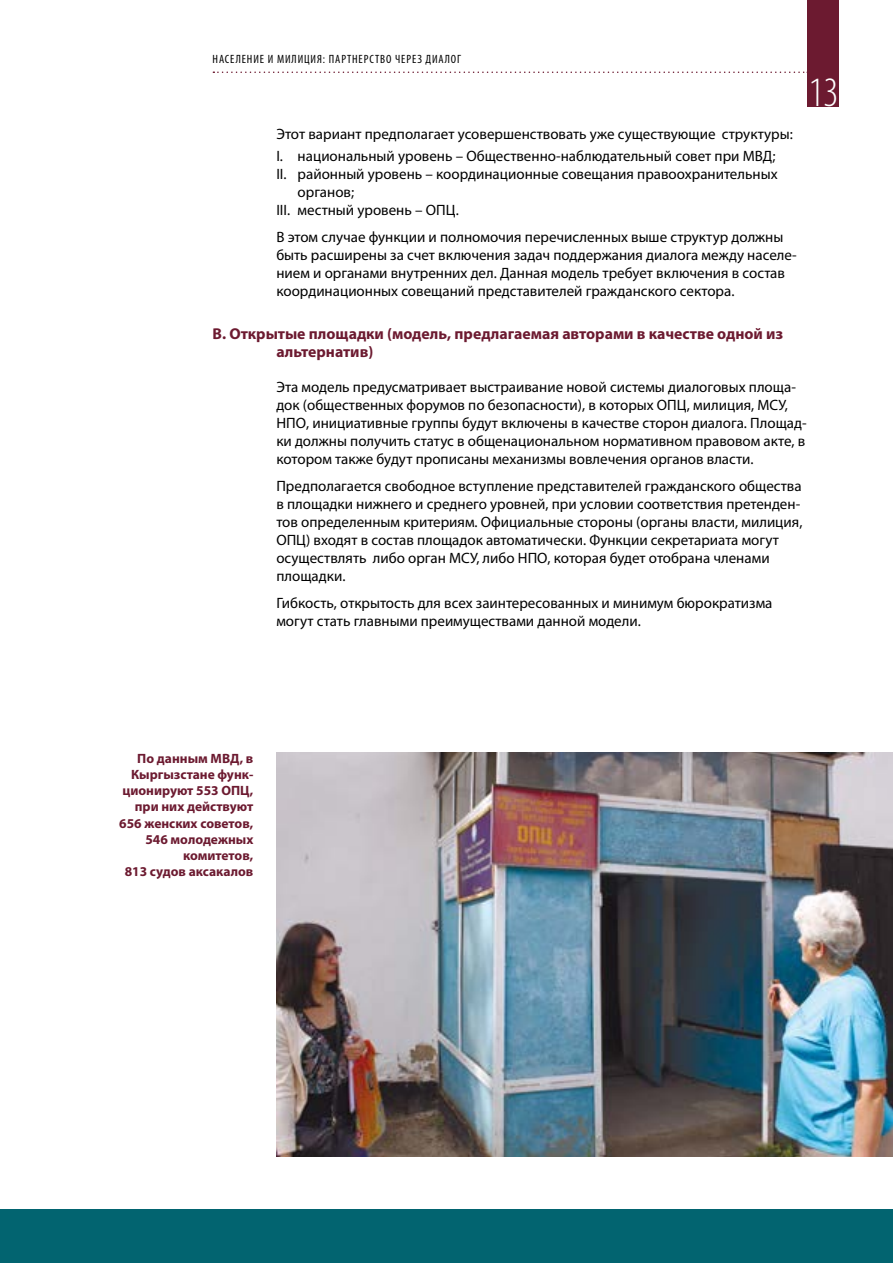
<style>
.page{position:relative;width:893px;height:1263px;background:#fff}
.page>*{position:absolute;margin:0;border:0;box-sizing:border-box;transform-origin:0 0}
.t1{font:300 condensed 42px "Myriad Pro";color:#fff}
.t2{font:700 15.75px/18.9px "Myriad Pro";color:#6c1a30}
.t3{font:15px/18px "Myriad Pro";color:#000}
.t4{font:700 13.5px/16.2px "Myriad Pro";color:#6c1a30;text-align:right}
.t5{font:condensed 12px "Myriad Pro";letter-spacing:.075em;color:#000}
</style>
<div class="page">
<div style="left:808px;top:0;width:31px;height:106px;background:#6c1a30"></div>
<svg style="left:213px;top:72px;width:595px;height:1px"></svg>
<div style="left:0;top:1209px;width:893px;height:54px;background:#026470"></div>
<img style="left:276px;top:753px;width:617px;height:404px">
<p class="t5" style="left:213px;top:52px;width:250px">НАСЕЛЕНИЕ И МИЛИЦИЯ: ПАРТНЕРСТВО ЧЕРЕЗ ДИАЛОГ</p>
<h1 class="t1" style="left:808px;top:70px;width:32px">13</h1>
<p class="t3" style="left:276px;top:122px;width:518px;line-height:22.2px">Этот вариант предполагает усовершенствовать уже существующие структуры:<br>I. национальный уровень – Общественно-наблюдательный совет при МВД;</p>
<p class="t3" style="left:276px;top:165px;width:503px">II. районный уровень – координационные совещания правоохранительных</p>
<p class="t3" style="left:298px;top:183px;width:58px">органов;</p>
<p class="t3" style="left:276px;top:201px;width:184px">III. местный уровень – ОПЦ.</p>
<p class="t3" style="left:276px;top:227px;width:522px">В этом случае функции и полномочия перечисленных выше структур должны быть расширены за счет включения задач поддержания диалога между населе&shy;нием и органами внутренних дел. Данная модель требует включения в состав координационных совещаний представителей гражданского сектора.</p>
<p class="t2" style="left:276px;top:323px;width:508px;text-indent:-64px">В. Открытые площадки (модель, предлагаемая авторами в качестве одной из альтернатив)</p>
<p class="t3" style="left:276px;top:378px;width:532px">Эта модель предусматривает выстраивание новой системы диалоговых площа&shy;док (общественных форумов по безопасности), в которых ОПЦ, милиция, МСУ, НПО, инициативные группы будут включены в качестве сторон диалога. Площад&shy;ки должны получить статус в общенациональном нормативном правовом акте, в котором также будут прописаны механизмы вовлечения органов власти.</p>
<p class="t3" style="left:276px;top:477px;width:528px">Предполагается свободное вступление представителей гражданского общества в площадки нижнего и среднего уровней, при условии соответствия претенден&shy;тов определенным критериям. Официальные стороны (органы власти, милиция, ОПЦ) входят в состав площадок автоматически. Функции секретариата могут осуществлять либо орган МСУ, либо НПО, которая будет отобрана членами площадки.</p>
<p class="t3" style="left:276px;top:593px;width:498px;line-height:18.9px">Гибкость, открытость для всех заинтересованных и минимум бюрократизма могут стать главными преимуществами данной модели.</p>
<p class="t4" style="left:119px;top:750px;width:136px">По данным МВД, в<br>Кыргызстане функ&shy;ционируют 553 ОПЦ, при них действуют<br>656 женских советов,<br>546 молодежных комитетов,<br>813 судов аксакалов</p>
</div>
